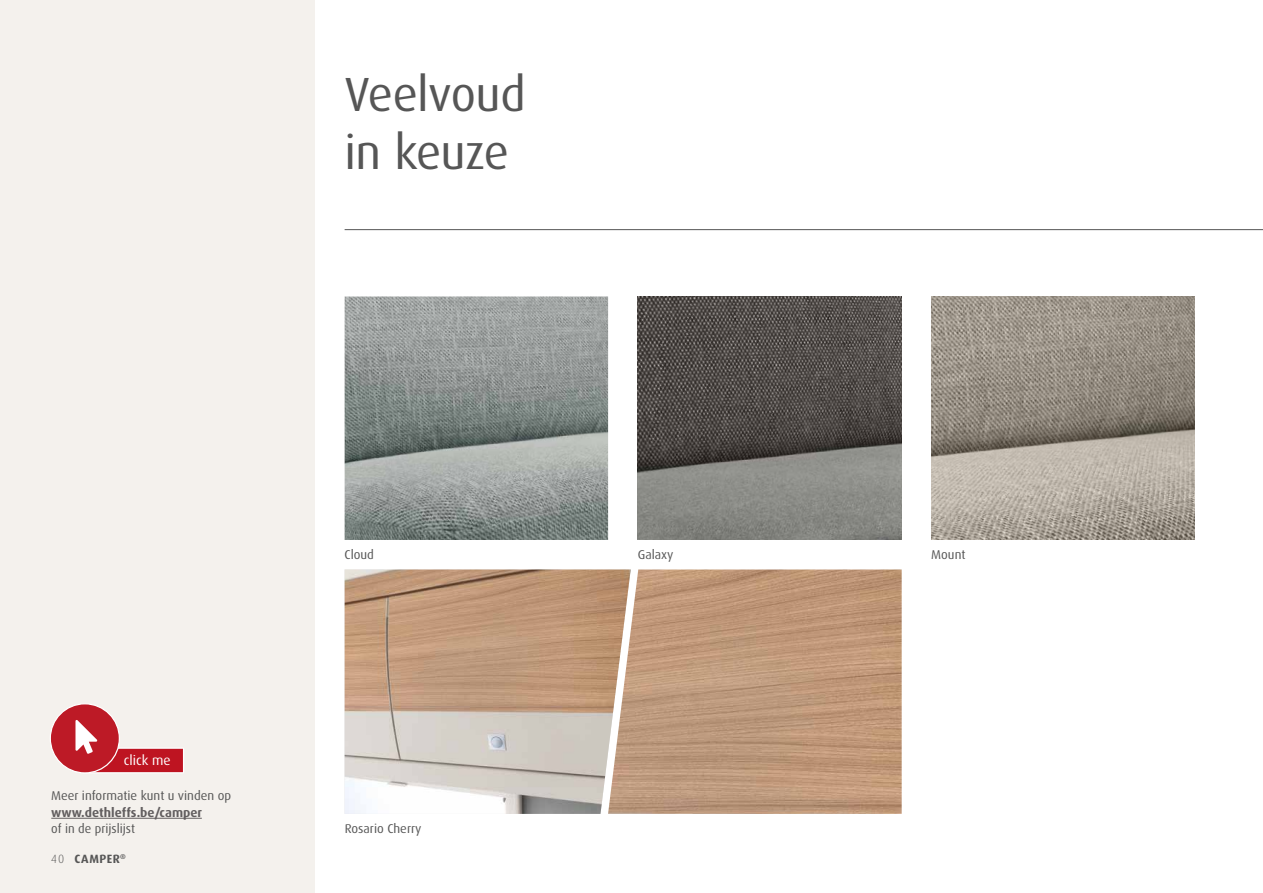
<style>
.page{position:relative;width:1263px;height:893px;background:#fff}
.page>*{position:absolute;margin:0;border:0;box-sizing:border-box;transform-origin:0 0}
.t1{font:48px/58.5px "Dax OT";letter-spacing:-.015em;color:#565656}
.t2{font:13.65px "Dax OT";color:#fff}
.t3{font:12.75px "Dax OT";color:#565656}
.t4{font:700 12.75px "Dax OT";color:#625e5f}
.t5{font:700 12px "Dax Pro";letter-spacing:.045em;color:#565656}
.s1{font-family:"Dax OT";font-weight:300}
</style>
<div class="page">
<img style="left:638px;top:296px;width:263px;height:244px">
<img style="left:931px;top:296px;width:264px;height:244px">
<img style="left:345px;top:296px;width:263px;height:244px">
<hr style="left:345px;top:229px;width:918px;height:1px;background:#565656">
<div style="left:0;top:0;width:314px;height:893px;background:#f4f1ed"></div>
<img style="left:345px;top:569px;width:263px;height:245px">
<img style="left:608px;top:569px;width:294px;height:245px">
<div style="left:50px;top:704px;width:69px;height:69px;background:#bd1a26;border-radius:50%"></div>
<svg style="left:75px;top:720px;width:109px;height:53px"></svg>
<hr style="left:51px;top:818px;width:151px;height:1px;background:#625e5f">
<h1 class="t1" style="left:344px;top:66px;width:183px">Veelvoud in keuze</h1>
<p class="t2" style="left:124px;top:752px;width:48px">click me</p>
<p class="t3" style="left:51px;top:788px;width:181px">Meer informatie kunt u vinden op</p>
<p class="t4" style="left:51px;top:804px;width:152px">www.dethleffs.be/camper</p>
<p class="t3" style="left:51px;top:821px;width:85px">of in de prijslijst</p>
<p class="t5" style="left:51px;top:851px;width:76px"><span class="s1">40</span> CAMPER<sup>®</sup></p>
<p class="t3" style="left:345px;top:547px;width:31px">Cloud</p>
<p class="t3" style="left:638px;top:547px;width:37px">Galaxy</p>
<p class="t3" style="left:931px;top:547px;width:36px">Mount</p>
<p class="t3" style="left:345px;top:821px;width:78px">Rosario Cherry</p>
</div>
